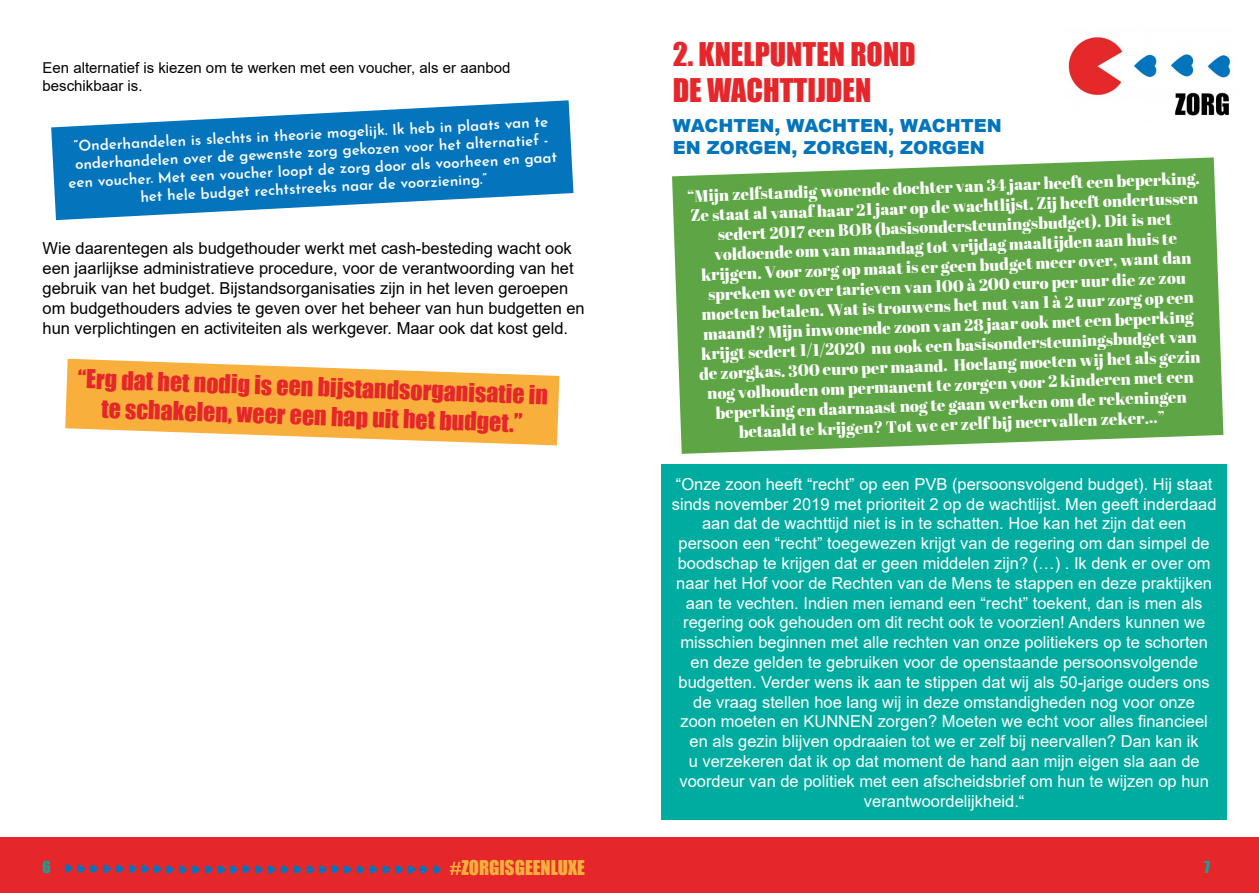
<style>
.page{position:relative;width:1259px;height:893px;background:#fff}
.page>*{position:absolute;margin:0;border:0;box-sizing:border-box;transform-origin:0 0}
.t1{font:30px/36px "Impact";color:#e5272b}
.t2{font:24px/28.8px "Impact";color:#e5272b;text-align:center}
.t3{font:18.75px "Impact";color:#f8af3c}
.t4{font:900 18px/21.6px "Arial";color:#0475bc}
.t5{font:16.5px/19.8px "Arial";color:#fff;text-align:center}
.t6{font:16.5px/19.8px "Abril Fatface";color:#fff;text-align:center}
.t7{font:16.5px/19.8px "Arial";color:#000}
.t8{font:600 15px/18px "Josefin Sans";color:#fff;text-align:center}
.t9{font:15px/18px "Arial";color:#000}
.t10{font:15px "Impact";color:#00ac9f}
</style>
<div class="page">
<div style="left:0;top:838px;width:1259px;height:55px;background:#e5272b"></div>
<svg style="left:51px;top:100px;width:522px;height:120px;fill:#0475bc"></svg>
<svg style="left:65px;top:358px;width:495px;height:88px"></svg>
<div style="left:661px;top:465px;width:566px;height:355px;background:#00ac9f"></div>
<svg style="left:672px;top:157px;width:551px;height:297px;background:#6aad53"></svg>
<img style="left:1068px;top:37px;width:164px;height:79px">
<svg style="left:64px;top:864px;width:377px;height:10px"></svg>
<p class="t9" style="left:43px;top:58px;width:469px">Een alternatief is kiezen om te werken met een voucher, als er aanbod beschikbaar is.</p>
<p class="t8" style="left:66px;top:136px;width:491px;rotate:-3deg">“Onderhandelen is slechts in theorie mogelijk. Ik heb in plaats van te onderhandelen over de gewenste zorg gekozen voor het alternatief - een voucher. Met een voucher loopt de zorg door als voorheen en gaat het hele budget rechtstreeks naar de voorziening.”</p>
<p class="t7" style="left:43px;top:239px;width:544px">Wie daarentegen als budgethouder werkt met cash-besteding wacht ook een jaarlijkse administratieve procedure, voor de verantwoording van het gebruik van het budget. Bijstandsorganisaties zijn in het leven geroepen om budgethouders advies te geven over het beheer van hun budgetten en hun verplichtingen en activiteiten als werkgever. Maar ook dat kost geld.</p>
<h2 class="t2" style="left:78px;top:364px;width:472px;rotate:2deg">“Erg dat het nodig is een bijstandsorganisatie in te schakelen, weer een hap uit het budget.”</h2>
<h1 class="t1" style="left:672px;top:36px;width:245px">2. KNELPUNTEN ROND<br>DE WACHTTIJDEN</h1>
<p class="t4" style="left:672px;top:114px;width:330px">WACHTEN, WACHTEN, WACHTEN<br>EN ZORGEN, ZORGEN, ZORGEN</p>
<p class="t6" style="left:687px;top:186px;width:514px;rotate:-2deg">“Mijn zelfstandig wonende dochter van 34 jaar heeft een beperking.<br>Ze staat al vanaf haar 21 jaar op de wachtlijst. Zij heeft ondertussen sedert 2017 een BOB (basisondersteuningsbudget). Dit is net voldoende om van maandag tot vrijdag maaltijden aan huis te krijgen. Voor zorg op maat is er geen budget meer over, want dan spreken we over tarieven van 100 à200 euro per uur die ze zou moeten betalen. Wat is trouwens het nut van 1 à2 uur zorg op een maand? Mijn inwonende zoon van 28 jaar ook met een beperking krijgt sedert 1/1/2020 nu ook een basisondersteuningsbudget van de zorgkas. 300 euro per maand. Hoelang moeten wij het als gezin nog volhouden om permanent te zorgen voor 2 kinderen met een beperking en daarnaast nog te gaan werken om de rekeningen betaald te krijgen? Tot we er zelf bij neervallen zeker...”</p>
<p class="t5" style="left:672px;top:474px;width:546px">“Onze zoon heeft “recht” op een PVB (persoonsvolgend budget). Hij staat sinds november 2019 met prioriteit 2 op de wachtlijst. Men geeft inderdaad aan dat de wachttijd niet is in te schatten. Hoe kan het zijn dat een persoon een “recht” toegewezen krijgt van de regering om dan simpel de boodschap te krijgen dat er geen middelen zijn? (…) . Ik denk er over om naar het Hof voor de Rechten van de Mens te stappen en deze praktijken aan te vechten. Indien men iemand een “recht” toekent, dan is men als regering ook gehouden om dit recht ook te voorzien! Anders kunnen we misschien beginnen met alle rechten van onze politiekers op te schorten en deze gelden te gebruiken voor de openstaande persoonsvolgende budgetten. Verder wens ik aan te stippen dat wij als 50-jarige ouders ons de vraag stellen hoe lang wij in deze omstandigheden nog voor onze<br>zoon moeten en KUNNEN zorgen? Moeten we echt voor alles financieel en als gezin blijven opdraaien tot we er zelf bij neervallen? Dan kan ik<br>u verzekeren dat ik op dat moment de hand aan mijn eigen sla aan de voordeur van de politiek met een afscheidsbrief om hun te wijzen op hun verantwoordelijkheid.“</p>
<p class="t3" style="left:450px;top:853px;width:137px">#ZORGISGEENLUXE</p>
<p class="t10" style="left:43px;top:856px;width:10px">6</p>
<p class="t10" style="left:1204px;top:856px;width:7px">7</p>
</div>
